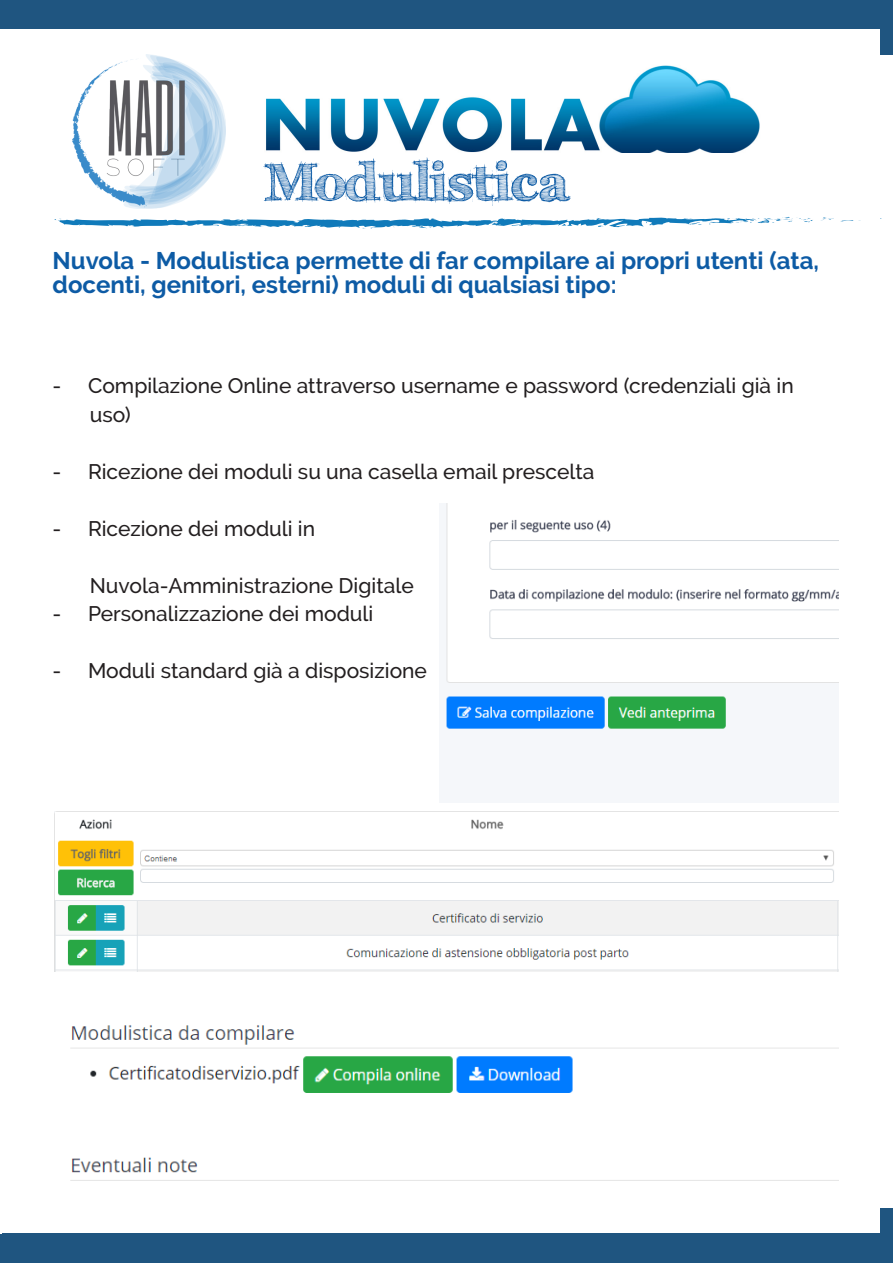
<style>
.page{position:relative;width:893px;height:1263px;background:#fff}
.page>*{position:absolute;margin:0;border:0;box-sizing:border-box;transform-origin:0 0}
.t1{font:700 52.5px "FFF Tusj";color:#0d5ba5}
.t2{font:700 24px "Raleway";color:#0d5ba5}
.t3{font:500 21px "Raleway";color:#231f20}
</style>
<div class="page">
<img style="left:72px;top:54px;width:154px;height:155px">
<div style="left:0;top:0;width:893px;height:29px;background:#1f5580"></div>
<svg style="left:821px;top:217px;width:40px;height:5px"></svg>
<svg style="left:54px;top:217px;width:759px;height:11px"></svg>
<img style="left:266px;top:65px;width:494px;height:88px">
<div style="left:2px;top:1234px;width:891px;height:29px;background:#1f5580"></div>
<div style="left:880px;top:1209px;width:13px;height:54px;background:#1f5580"></div>
<div style="left:880px;top:0;width:13px;height:54px;background:#1f5580"></div>
<img style="left:446px;top:504px;width:393px;height:225px">
<img style="left:54px;top:811px;width:785px;height:160px">
<img style="left:70px;top:1025px;width:769px;height:156px">
<h1 class="t1" style="left:265px;top:151px;width:304px">Modulistica</h1>
<p class="t2" style="left:53px;top:247px;width:768px">Nuvola - Modulistica permette di far compilare ai propri utenti (ata,</p>
<p class="t2" style="left:53px;top:271px;width:566px">docenti, genitori, esterni) moduli di qualsiasi tipo:</p>
<p class="t3" style="left:53px;top:374px;width:743px">- Compilazione Online attraverso username e password (credenziali già in</p>
<p class="t3" style="left:90px;top:402px;width:43px">uso)</p>
<p class="t3" style="left:53px;top:459px;width:543px">- Ricezione dei moduli su una casella email prescelta</p>
<p class="t3" style="left:53px;top:516px;width:264px">- Ricezione dei moduli in</p>
<p class="t3" style="left:90px;top:573px;width:326px">Nuvola-Amministrazione Digitale</p>
<p class="t3" style="left:53px;top:602px;width:322px">- Personalizzazione dei moduli</p>
<p class="t3" style="left:53px;top:659px;width:376px">- Moduli standard già a disposizione</p>
</div>
